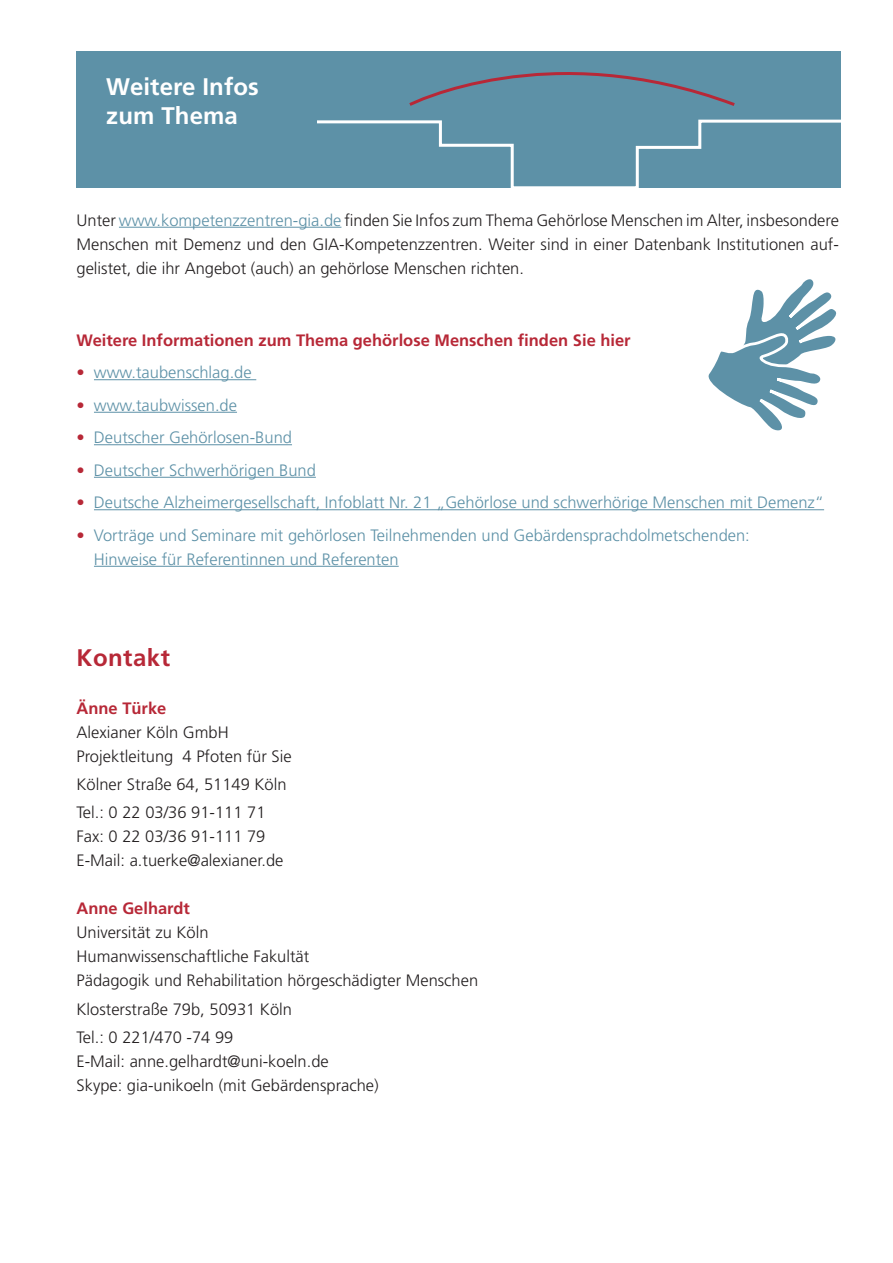
<style>
.page{position:relative;width:893px;height:1263px;background:#fff}
.page>*{position:absolute;margin:0;border:0;box-sizing:border-box;transform-origin:0 0}
.t1{font:700 24px/28.8px "Frutiger";letter-spacing:.005em;color:#fff}
.t2{font:700 24px "Frutiger";letter-spacing:.02em;color:#b72837}
.t3{font:300 16.5px/24px "Frutiger";color:#231f20}
.t4{font:300 16.5px/24px "Frutiger";color:#5d91a7}
.t5{font:700 16.5px "Frutiger";color:#b72837}
.s1{color:#5d91a7}
.s2{color:#b72837}
</style>
<div class="page">
<hr style="left:119px;top:227px;width:222px;height:1px;background:#5d91a7">
<hr style="left:94px;top:379px;width:162px;height:1px;background:#5d91a7">
<hr style="left:94px;top:412px;width:143px;height:1px;background:#5d91a7">
<hr style="left:94px;top:444px;width:198px;height:1px;background:#5d91a7">
<hr style="left:94px;top:477px;width:222px;height:1px;background:#5d91a7">
<hr style="left:94px;top:509px;width:730px;height:1px;background:#5d91a7">
<hr style="left:94px;top:566px;width:305px;height:1px;background:#5d91a7">
<div style="left:77px;top:51px;width:764px;height:136px;background:#5d91a7"></div>
<svg style="left:314px;top:119px;width:527px;height:69px"></svg>
<svg style="left:409px;top:72px;width:326px;height:34px"></svg>
<svg style="left:708px;top:279px;width:129px;height:152px"></svg>
<h1 class="t1" style="left:106px;top:72px;width:154px">Weitere Infos zum Thema</h1>
<p class="t3" style="left:77px;top:208px;width:764px;text-align:justify">Unter <span class="s1">www.kompetenzzentren-gia.de</span> finden Sie Infos zum Thema Gehörlose Menschen im Alter, insbesondere Menschen mit Demenz und den GIA-Kompetenzzentren. Weiter sind in einer Datenbank Institutionen auf&shy;gelistet, die ihr Angebot (auch) an gehörlose Menschen richten.</p>
<p class="t5" style="left:77px;top:330px;width:556px">Weitere Informationen zum Thema gehörlose Menschen finden Sie hier</p>
<p class="t4" style="left:77px;top:360px;width:177px"><span class="s2">•</span> www.taubenschlag.de</p>
<p class="t4" style="left:77px;top:393px;width:162px"><span class="s2">•</span> www.taubwissen.de</p>
<p class="t4" style="left:77px;top:425px;width:217px"><span class="s2">•</span> Deutscher Gehörlosen-Bund</p>
<p class="t4" style="left:77px;top:458px;width:241px"><span class="s2">•</span> Deutscher Schwerhörigen Bund</p>
<p class="t4" style="left:77px;top:490px;width:749px"><span class="s2">•</span> Deutsche Alzheimergesellschaft, Infoblatt Nr. 21 „Gehörlose und schwerhörige Menschen mit Demenz“</p>
<p class="t4" style="left:94px;top:523px;width:657px;text-indent:-17px"><span class="s2">•</span> Vorträge und Seminare mit gehörlosen Teilnehmenden und Gebärdensprachdolmetschenden:<br>Hinweise für Referentinnen und Referenten</p>
<h1 class="t2" style="left:77px;top:643px;width:95px">Kontakt</h1>
<p class="t5" style="left:77px;top:698px;width:91px">Änne Türke</p>
<p class="t3" style="left:77px;top:720px;width:217px">Alexianer Köln GmbH<br>Projektleitung 4 Pfoten für Sie</p>
<p class="t3" style="left:77px;top:770px;width:211px;line-height:28.2px">Kölner Straße 64, 51149 Köln<br>Tel.: 0 22 03/36 91-111 71</p>
<p class="t3" style="left:77px;top:824px;width:208px">Fax: 0 22 03/36 91-111 79<br>E-Mail: a.tuerke@alexianer.de</p>
<p class="t5" style="left:77px;top:899px;width:115px">Anne Gelhardt</p>
<p class="t3" style="left:77px;top:920px;width:403px">Universität zu Köln<br>Humanwissenschaftliche Fakultät<br>Pädagogik und Rehabilitation hörgeschädigter Menschen</p>
<p class="t3" style="left:77px;top:995px;width:217px;line-height:28.2px">Klosterstraße 79b, 50931 Köln<br>Tel.: 0 221/470 -74 99</p>
<p class="t3" style="left:77px;top:1049px;width:304px">E-Mail: anne.gelhardt@uni-koeln.de<br>Skype: gia-unikoeln (mit Gebärdensprache)</p>
</div>
